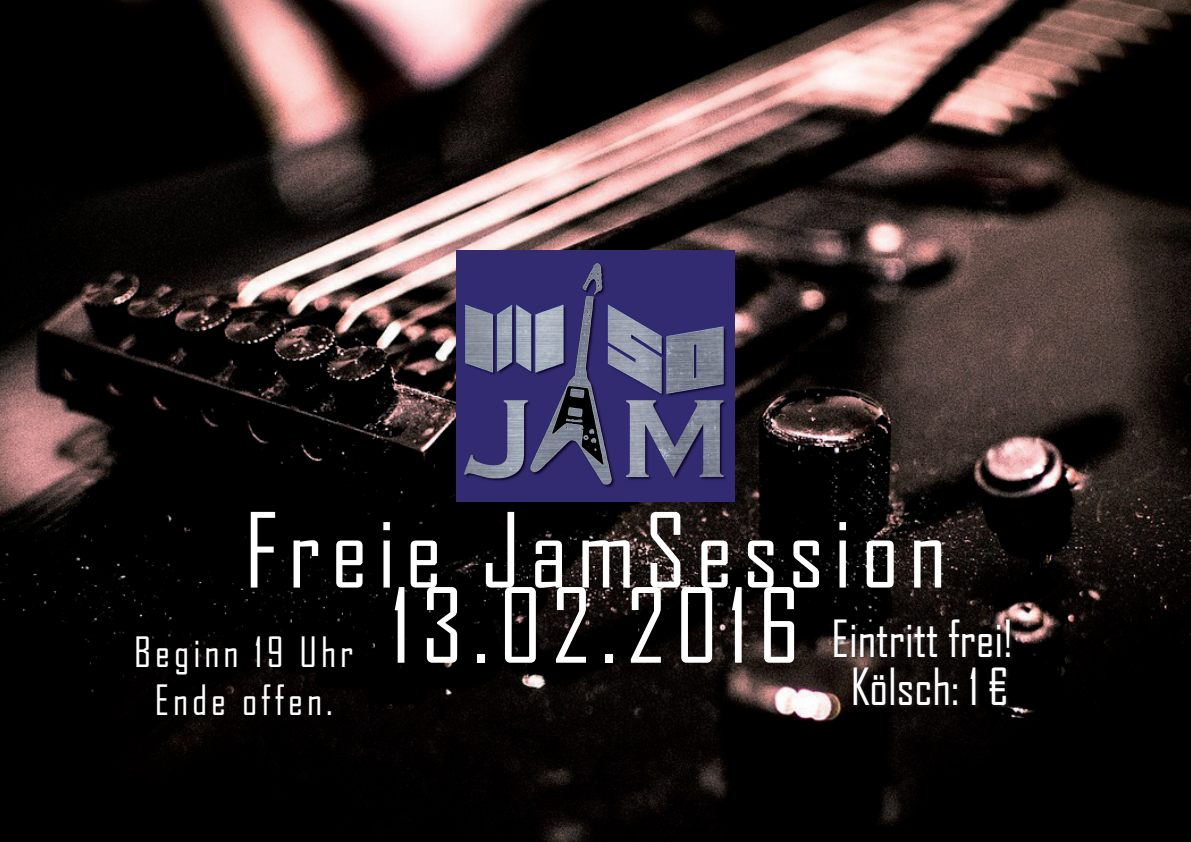
<style>
.page{position:relative;width:1191px;height:842px;background:#fff}
.page>*{position:absolute;margin:0;border:0;box-sizing:border-box;transform-origin:0 0}
.t1{font:99px "Agency FB";letter-spacing:.1em;color:#fff}
.t2{font:49px/48px "Agency FB";color:#fff;text-align:center}
.t3{font:40px/48px "Agency FB";letter-spacing:.1em;color:#fff;text-align:center}
</style>
<div class="page">
<img style="left:0;top:0;width:1191px;height:842px">
<img style="left:456px;top:251px;width:278px;height:250px">
<div style="left:833px;top:618px;width:182px;height:91px;background:#231f20;opacity:.75"></div>
<p class="t1" style="left:245px;top:490px;width:703px">Freie JamSession</p>
<p class="t1" style="left:391px;top:565px;width:411px">13.02.2016</p>
<p class="t2" style="left:831px;top:613px;width:183px">Eintritt frei!<br>Kölsch: 1 €</p>
<p class="t3" style="left:134px;top:628px;width:221px">Beginn 19 Uhr<br>Ende offen.</p>
</div>
